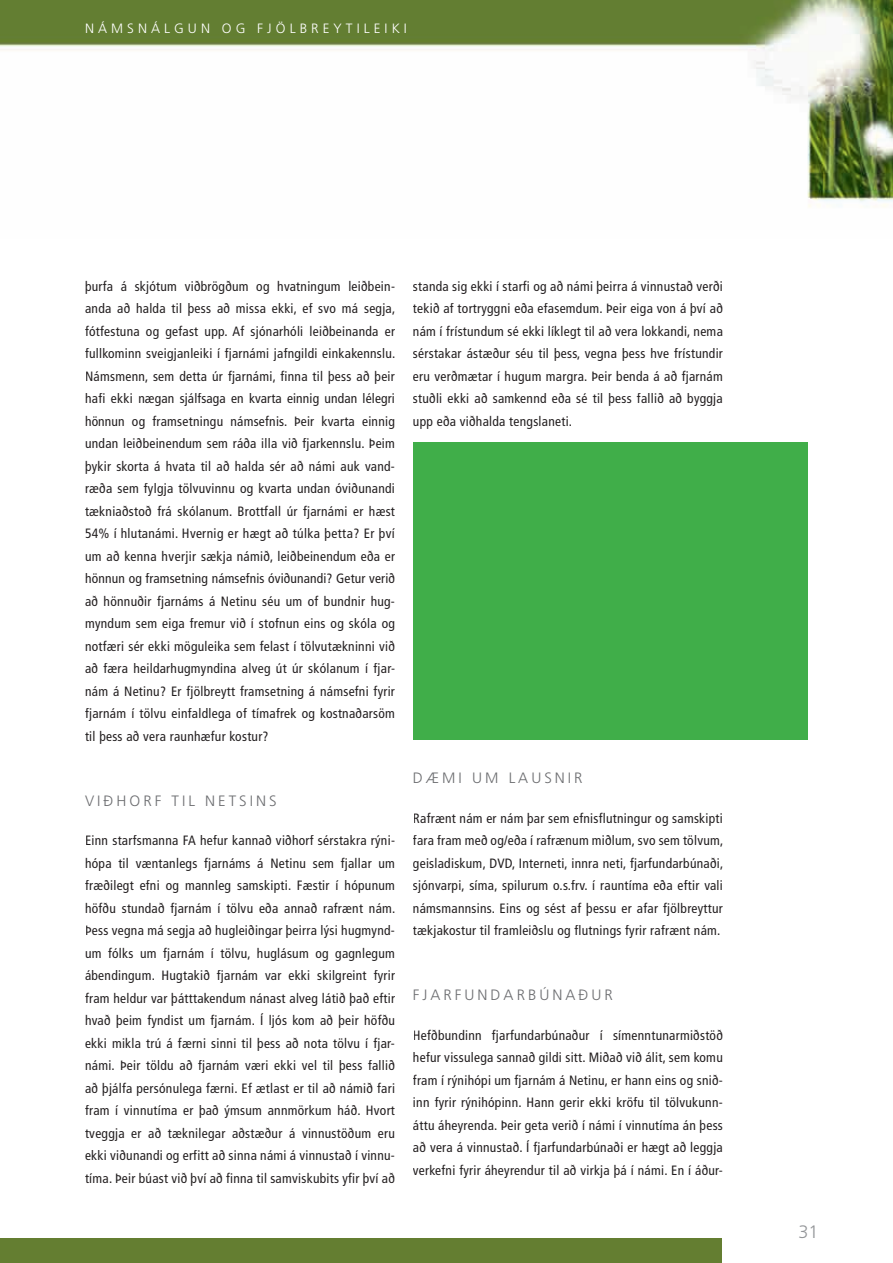
<style>
.page{position:relative;width:893px;height:1263px;background:#fff}
.page>*{position:absolute;margin:0;border:0;box-sizing:border-box;transform-origin:0 0}
.t1{font:300 18px "Frutiger";color:#939598}
.t2{font:300 15px "Frutiger";letter-spacing:.2em;color:#6c6d70}
.t3{font:condensed 13.5px/22.5px "Frutiger";letter-spacing:.02em;color:#231f20;text-align:justify}
.t4{font:300 13.5px "Frutiger";letter-spacing:.3em;color:#fff}
</style>
<div class="page">
<div style="left:0;top:1238px;width:722px;height:25px;background:#647e31"></div>
<img style="left:0;top:0;width:893px;height:207px">
<div style="left:413px;top:442px;width:395px;height:298px;background:#40ae49"></div>
<p class="t4" style="left:85px;top:21px;width:323px">NÁMSNÁLGUN OG FJÖLBREYTILEIKI</p>
<p class="t3" style="left:85px;top:275px;width:312px">þurfa á skjótum viðbrögðum og hvatningum leiðbein&shy;anda að halda til þess að missa ekki, ef svo má segja, fótfestuna og gefast upp. Af sjónarhóli leiðbeinanda er fullkominn sveigjanleiki í fjarnámi jafngildi einkakennslu.<br>Námsmenn, sem detta úr fjarnámi, finna til þess að þeir hafi ekki nægan sjálfsaga en kvarta einnig undan lélegri hönnun og framsetningu námsefnis. Þeir kvarta einnig undan leiðbeinendum sem ráða illa við fjarkennslu. Þeim þykir skorta á hvata til að halda sér að námi auk vand&shy;ræða sem fylgja tölvuvinnu og kvarta undan óviðunandi tækniaðstoð frá skólanum. Brottfall úr fjarnámi er hæst 54% í hlutanámi. Hvernig er hægt að túlka þetta? Er því um að kenna hverjir sækja námið, leiðbeinendum eða er hönnun og framsetning námsefnis óviðunandi? Getur verið að hönnuðir fjarnáms á Netinu séu um of bundnir hug&shy;myndum sem eiga fremur við í stofnun eins og skóla og notfæri sér ekki möguleika sem felast í tölvutækninni við að færa heildarhugmyndina alveg út úr skólanum í fjar&shy;nám á Netinu? Er fjölbreytt framsetning á námsefni fyrir fjarnám í tölvu einfaldlega of tímafrek og kostnaðarsöm til þess að vera raunhæfur kostur?</p>
<p class="t2" style="left:85px;top:792px;width:193px">VIÐHORF TIL NETSINS</p>
<p class="t3" style="left:85px;top:829px;width:312px">Einn starfsmanna FA hefur kannað viðhorf sérstakra rýni&shy;hópa til væntanlegs fjarnáms á Netinu sem fjallar um fræðilegt efni og mannleg samskipti. Fæstir í hópunum höfðu stundað fjarnám í tölvu eða annað rafrænt nám.<br>Þess vegna má segja að hugleiðingar þeirra lýsi hugmynd&shy;um fólks um fjarnám í tölvu, huglásum og gagnlegum ábendingum. Hugtakið fjarnám var ekki skilgreint fyrir fram heldur var þátttakendum nánast alveg látið það eftir hvað þeim fyndist um fjarnám. Í ljós kom að þeir höfðu ekki mikla trú á færni sinni til þess að nota tölvu í fjar&shy;námi. Þeir töldu að fjarnám væri ekki vel til þess fallið að þjálfa persónulega færni. Ef ætlast er til að námið fari fram í vinnutíma er það ýmsum annmörkum háð. Hvort tveggja er að tæknilegar aðstæður á vinnustöðum eru ekki viðunandi og erfitt að sinna námi á vinnustað í vinnu&shy;tíma. Þeir búast við því að finna til samviskubits yfir því að</p>
<p class="t3" style="left:413px;top:275px;width:311px">standa sig ekki í starfi og að námi þeirra á vinnustað verði tekið af tortryggni eða efasemdum. Þeir eiga von á því að nám í frístundum sé ekki líklegt til að vera lokkandi, nema sérstakar ástæður séu til þess, vegna þess hve frístundir eru verðmætar í hugum margra. Þeir benda á að fjarnám stuðli ekki að samkennd eða sé til þess fallið að byggja upp eða viðhalda tengslaneti.</p>
<p class="t2" style="left:413px;top:770px;width:171px">DÆMI UM LAUSNIR</p>
<p class="t3" style="left:413px;top:807px;width:312px">Rafrænt nám er nám þar sem efnisflutningur og samskipti fara fram með og/eða í rafrænum miðlum, svo sem tölvum, geisladiskum, DVD, Interneti, innra neti, fjarfundarbúnaði, sjónvarpi, síma, spilurum o.s.frv. í rauntíma eða eftir vali námsmannsins. Eins og sést af þessu er afar fjölbreyttur tækjakostur til framleiðslu og flutnings fyrir rafrænt nám.</p>
<p class="t2" style="left:413px;top:987px;width:201px">FJARFUNDARBÚNAÐUR</p>
<p class="t3" style="left:413px;top:1024px;width:311px">Hefðbundinn fjarfundarbúnaður í símenntunarmiðstöð hefur vissulega sannað gildi sitt. Miðað við álit, sem komu fram í rýnihópi um fjarnám á Netinu, er hann eins og snið&shy;inn fyrir rýnihópinn. Hann gerir ekki kröfu til tölvukunn&shy;áttu áheyrenda. Þeir geta verið í námi í vinnutíma án þess að vera á vinnustað. Í fjarfundarbúnaði er hægt að leggja verkefni fyrir áheyrendur til að virkja þá í námi. En í áður-</p>
<h1 class="t1" style="left:798px;top:1222px;width:22px">31</h1>
</div>
